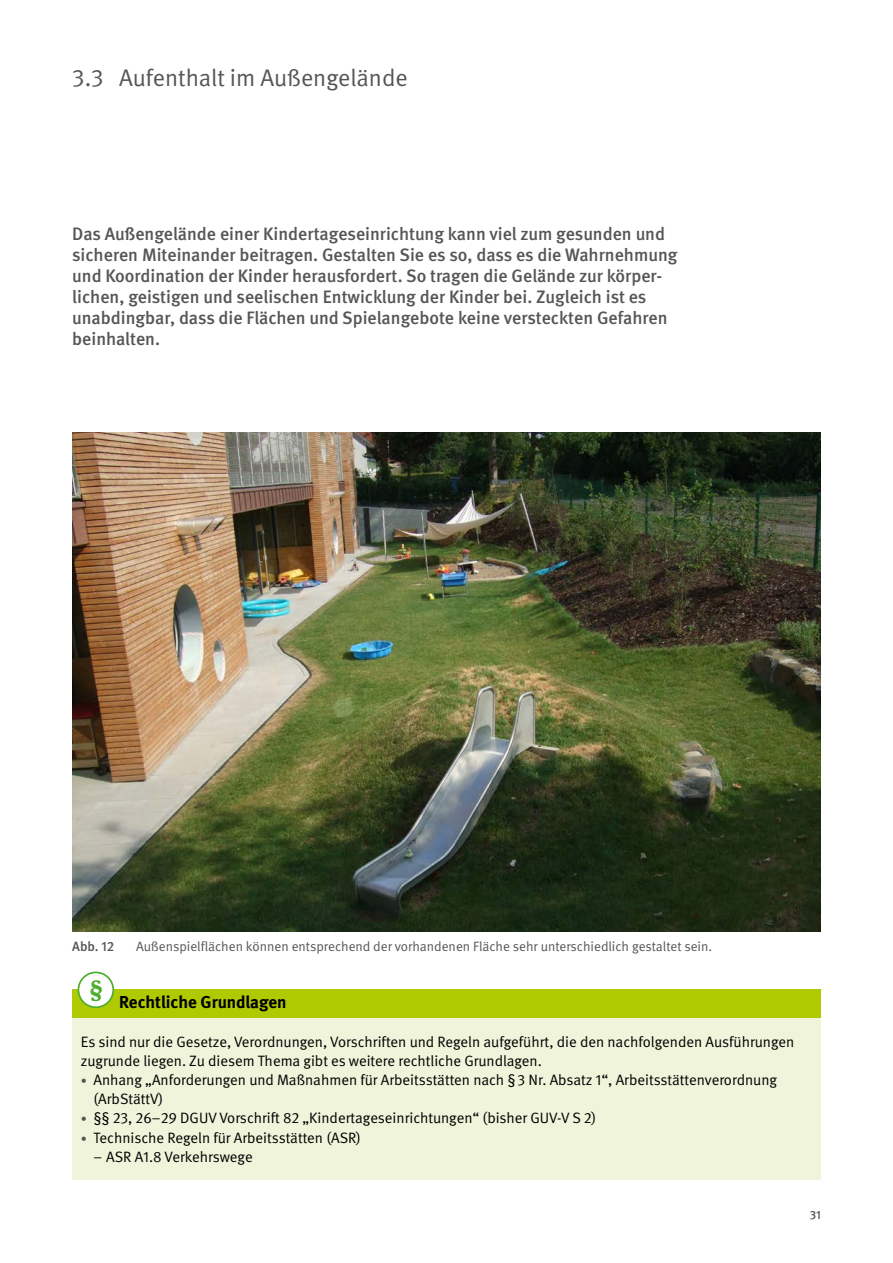
<style>
.page{position:relative;width:893px;height:1263px;background:#fff}
.page>*{position:absolute;margin:0;border:0;box-sizing:border-box;transform-origin:0 0}
.Überschriften_H2_Branchenregel{font:24px "DGUV Meta";color:#565655}
.t1{font:700 24px "DGUV Meta Serif";color:#50ae2f}
.Fließtext_AL_12pt{font:500 18px/21px "DGUV Meta";color:#565655}
.Kasten_Schattierung_STG_Titel{font:700 17.25px "DGUV Meta";color:#000}
.Kasten_Schattierung_STG_FT{font:15px/19.2px "DGUV Meta";color:#000}
.t2{font:13.5px "DGUV Meta";color:#565655}
.t3{font:500 13.5px "DGUV Meta";color:#565655}
.t4{font:500 12px "DGUV Meta";color:#565655}
.s1{font-size:12px;color:#565655}
</style>
<div class="page">
<div style="left:72px;top:989px;width:749px;height:29px;background:#afca00"></div>
<div style="left:72px;top:1018px;width:749px;height:66px;background:#f0f4da"></div>
<div style="left:72px;top:1056px;width:749px;height:67px;background:#f0f4da"></div>
<div style="left:72px;top:1114px;width:749px;height:47px;background:#f0f4da"></div>
<div style="left:72px;top:1133px;width:749px;height:47px;background:#f0f4da"></div>
<div style="left:78px;top:972px;width:35px;height:35px;background:#fff;border-radius:50%"></div>
<div style="left:78px;top:971px;width:36px;height:37px;border:2px solid #50ae2f;border-radius:50%"></div>
<img style="left:72px;top:432px;width:749px;height:499px">
<h2 class="Überschriften_H2_Branchenregel" style="left:72px;top:64px;width:337px">3.3 Aufenthalt im Außengelände</h2>
<p class="Fließtext_AL_12pt" style="left:72px;top:224px;width:607px">Das Außengelände einer Kindertageseinrichtung kann viel zum gesunden und sicheren Miteinander beitragen. Gestalten Sie es so, dass es die Wahrnehmung und Koordination der Kinder herausfordert. So tragen die Gelände zur körper&shy;lichen, geistigen und seelischen Entwicklung der Kinder bei. Zugleich ist es unabdingbar, dass die Flächen und Spielangebote keine versteckten Gefahren beinhalten.</p>
<p class="t3" style="left:72px;top:938px;width:43px">Abb. 12</p>
<p class="t2" style="left:136px;top:938px;width:578px">Außenspielflächen können entsprechend der vorhandenen Fläche sehr unterschiedlich gestaltet sein.</p>
<h1 class="t1" style="left:90px;top:974px;width:15px">§</h1>
<h3 class="Kasten_Schattierung_STG_Titel" style="left:119px;top:992px;width:169px">Rechtliche Grundlagen</h3>
<p class="Kasten_Schattierung_STG_FT" style="left:81px;top:1032px;width:715px">Es sind nur die Gesetze, Verordnungen, Vorschriften und Regeln aufgeführt, die den nachfolgenden Ausführungen zugrunde liegen. Zu diesem Thema gibt es weitere rechtliche Grundlagen.</p>
<p class="Kasten_Schattierung_STG_FT" style="left:94px;top:1070px;width:685px;text-indent:-13px"><span class="s1">•</span> Anhang „Anforderungen und Maßnahmen für Arbeitsstätten nach §3 Nr. Absatz 1“, Arbeitsstättenverordnung (ArbStättV)</p>
<p class="Kasten_Schattierung_STG_FT" style="left:81px;top:1109px;width:517px"><span class="s1">•</span> §§ 23, 26–29 DGUV Vorschrift 82 „Kindertageseinrichtungen“ (bisher GUV-V S 2)</p>
<p class="Kasten_Schattierung_STG_FT" style="left:81px;top:1128px;width:282px"><span class="s1">•</span> Technische Regeln für Arbeitsstätten (ASR)</p>
<p class="Kasten_Schattierung_STG_FT" style="left:94px;top:1147px;width:161px">– ASR A1.8 Verkehrswege</p>
<p class="t4" style="left:810px;top:1208px;width:13px">31</p>
</div>
